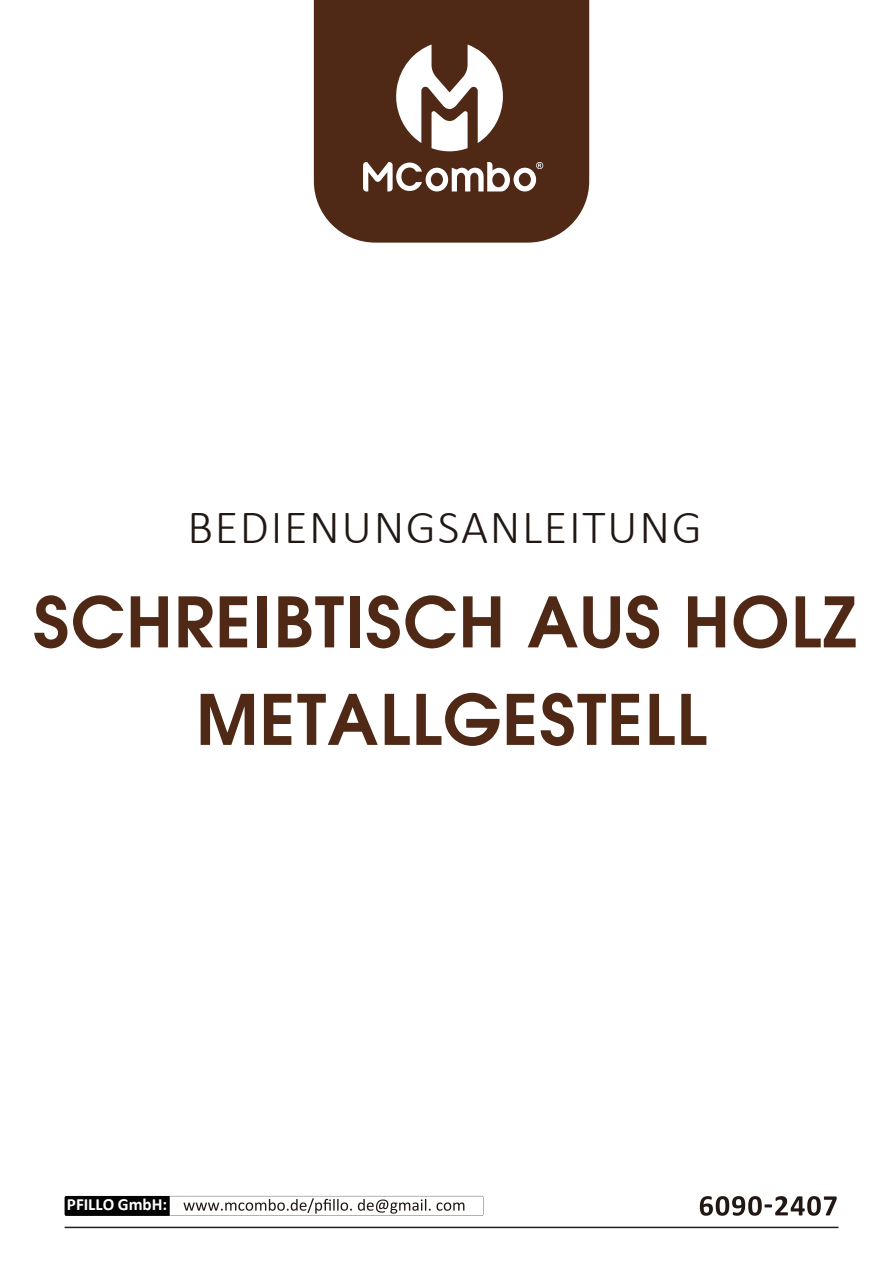
<style>
.page{position:relative;width:893px;height:1263px;background:#fff}
.page>*{position:absolute;margin:0;border:0;box-sizing:border-box;transform-origin:0 0}
.t1{font:600 69px/97.5px "Avant Garde LT";letter-spacing:.02em;color:#4f2916;text-align:center}
.t2{font:300 48px "Calibri";letter-spacing:.035em;color:#211814}
.t3{font:700 17.1px "Calibri";letter-spacing:-.005em;color:#fff}
</style>
<div class="page">
<hr style="left:65px;top:1227px;width:773px;height:1px;background:#231f20">
<div style="left:314px;top:0;width:275px;height:243px;background:#4f2916"></div>
<svg style="left:363px;top:162px;width:180px;height:30px"></svg>
<svg style="left:396px;top:45px;width:107px;height:106px"></svg>
<svg style="left:700px;top:1196px;width:137px;height:20px"></svg>
<svg style="left:65px;top:1196px;width:418px;height:20px"></svg>
<p class="t2" style="left:187px;top:497px;width:516px">BEDIENUNGSANLEITUNG</p>
<p class="t1" style="left:33px;top:572px;width:825px">SCHREIBTISCH AUS HOLZ<br>METALLGESTELL</p>
<p class="t3" style="left:67px;top:1192px;width:102px">PFILLO GmbH:</p>
</div>
